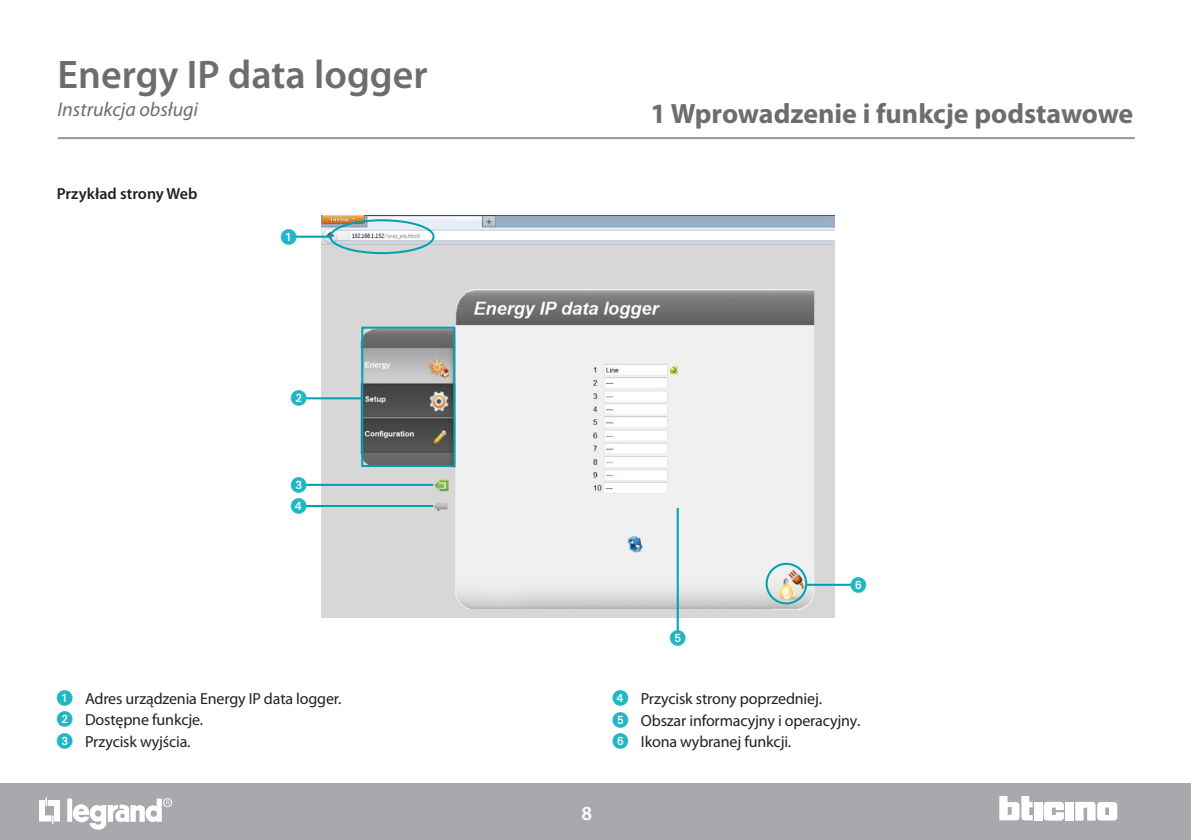
<style>
.page{position:relative;width:1191px;height:840px;background:#fff}
.page>*{position:absolute;margin:0;border:0;box-sizing:border-box;transform-origin:0 0}
.t1{font:600 40px "Myriad Pro";color:#6c6d70}
.t2{font:700 28px "Myriad Pro";color:#6c6d70}
.t3{font:italic 20px "Myriad Pro";color:#6c6d70}
.t4{font:600 20px "Myriad Pro";color:#fff}
.t5{font:16px/21.4px "Myriad Pro";letter-spacing:-.01em;color:#231f20}
.t6{font:600 16px "Myriad Pro";color:#231f20}
.t7{font:16px/21.2px "European Pi One";color:#21b6c4}
.s1{font-family:"European Pi One";color:#21b6c4}
</style>
<div class="page">
<hr style="left:58px;top:137px;width:1076px;height:2px;background:#939598">
<div style="left:0;top:783px;width:1191px;height:56px;background:#a8a9ad"></div>
<div style="left:1034px;top:801px;width:8px;height:18px;background:#fff"></div>
<div style="left:1065px;top:801px;width:8px;height:18px;background:#fff"></div>
<svg style="left:1075px;top:801px;width:42px;height:19px"></svg>
<svg style="left:999px;top:796px;width:33px;height:23px"></svg>
<svg style="left:1043px;top:801px;width:20px;height:18px"></svg>
<div style="left:67px;top:798px;width:5px;height:23px;background:#fff"></div>
<svg style="left:39px;top:797px;width:21px;height:26px"></svg>
<div style="left:163px;top:798px;width:9px;height:8px;border:1px solid #fff;border-radius:50%"></div>
<svg style="left:72px;top:798px;width:98px;height:32px"></svg>
<img style="left:322px;top:215px;width:512px;height:402px">
<div style="left:329px;top:219px;width:105px;height:35px;border:2px solid #00a0b0;border-radius:50%"></div>
<div style="left:765px;top:562px;width:42px;height:42px;border:2px solid #00a0b0;border-radius:50%"></div>
<div style="left:361px;top:326px;width:94px;height:140px;border:2px solid #00a0b0"></div>
<hr style="left:295px;top:235px;width:35px;height:2px;background:#00a0b0">
<hr style="left:305px;top:397px;width:57px;height:2px;background:#00a0b0">
<hr style="left:305px;top:483px;width:128px;height:2px;background:#00a0b0">
<hr style="left:305px;top:504px;width:128px;height:2px;background:#00a0b0">
<hr style="left:806px;top:583px;width:46px;height:2px;background:#00a0b0">
<hr style="left:676px;top:507px;width:2px;height:123px;background:#00a0b0">
<h1 class="t1" style="left:58px;top:49px;width:371px">Energy IP data logger</h1>
<p class="t3" style="left:58px;top:96px;width:142px">Instrukcja obsługi</p>
<p class="t6" style="left:57px;top:184px;width:142px">Przykład strony Web</p>
<p class="t7" style="left:281px;top:226px;width:17px">1</p>
<p class="t7" style="left:291px;top:386px;width:17px">2</p>
<p class="t7" style="left:291px;top:473px;width:17px">3<br>4</p>
<h2 class="t2" style="left:650px;top:95px;width:484px">1 Wprowadzenie i funkcje podstawowe</h2>
<p class="t7" style="left:669px;top:626px;width:17px">5</p>
<p class="t7" style="left:850px;top:573px;width:17px">6</p>
<p class="t5" style="left:57px;top:687px;width:286px"><span class="s1">1</span> Adres urządzenia Energy IP data logger.<br><span class="s1">2</span> Dostępne funkcje.<br><span class="s1">3</span> Przycisk wyjścia.</p>
<p class="t5" style="left:612px;top:687px;width:249px"><span class="s1">4</span> Przycisk strony poprzedniej.<br><span class="s1">5</span> Obszar informacyjny i operacyjny.<br><span class="s1">6</span> Ikona wybranej funkcji.</p>
<p class="t4" style="left:581px;top:800px;width:12px">8</p>
</div>
